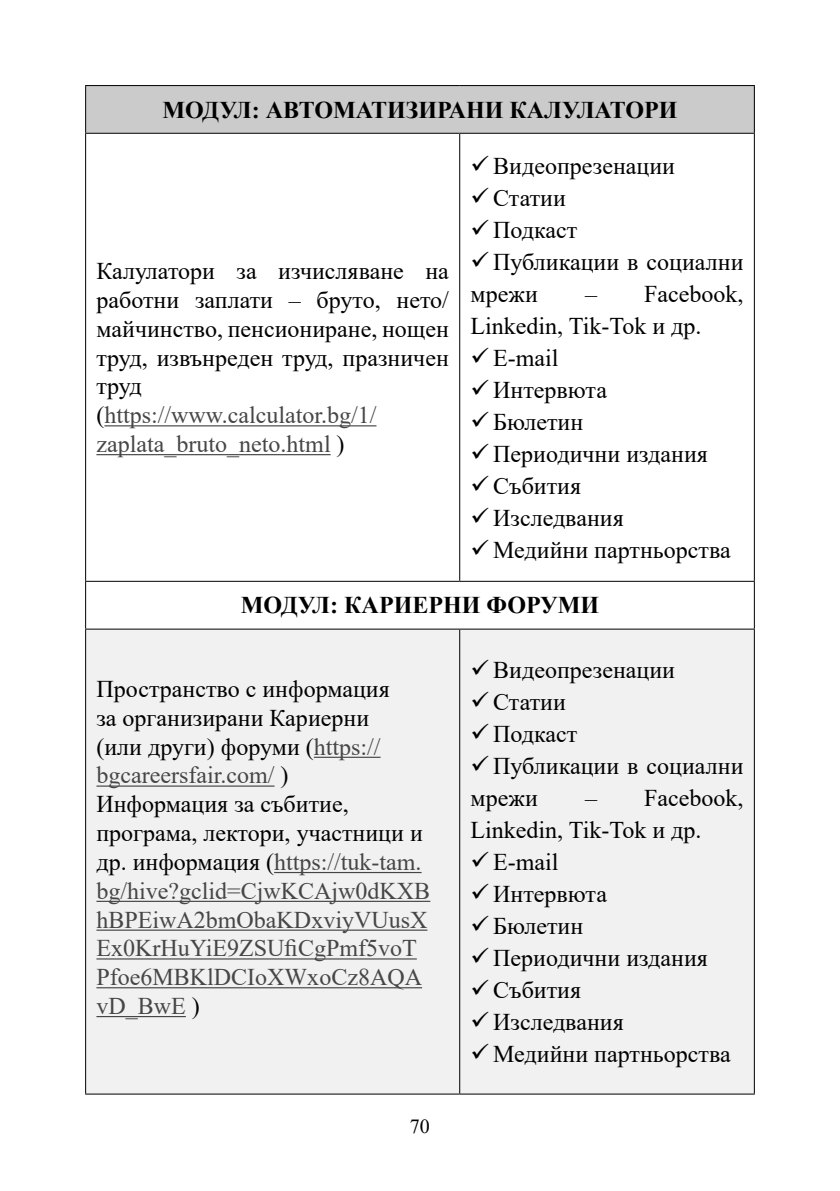
<style>
.page{position:relative;width:840px;height:1191px;background:#fff}
.page>*{position:absolute;margin:0;border:0;box-sizing:border-box;transform-origin:0 0}
.t1{font:24px/28.8px "Times New Roman";color:#000}
.t2{font:24px/28.8px "Times New Roman";color:#464646}
.t3{font:700 24px "Times New Roman";color:#000}
.t4{font:20px "Times New Roman";color:#000}
.s1{color:#464646}
.s2{color:#000}
</style>
<div class="page">
<div style="left:86px;top:86px;width:668px;height:47px;background:#cbcbcb"></div>
<div style="left:86px;top:629px;width:667px;height:464px;background:#f1f1f1"></div>
<hr style="left:85px;top:85px;width:374px;height:1px;background:#000">
<hr style="left:459px;top:85px;width:295px;height:1px;background:#000">
<hr style="left:85px;top:133px;width:374px;height:1px;background:#000">
<hr style="left:459px;top:133px;width:295px;height:1px;background:#000">
<hr style="left:85px;top:581px;width:374px;height:1px;background:#000">
<hr style="left:459px;top:581px;width:295px;height:1px;background:#000">
<hr style="left:85px;top:628px;width:374px;height:1px;background:#000">
<hr style="left:459px;top:628px;width:295px;height:1px;background:#000">
<hr style="left:85px;top:1093px;width:374px;height:1px;background:#000">
<hr style="left:459px;top:1093px;width:295px;height:1px;background:#000">
<hr style="left:85px;top:86px;width:1px;height:47px;background:#000">
<hr style="left:85px;top:134px;width:1px;height:447px;background:#000">
<hr style="left:85px;top:582px;width:1px;height:46px;background:#000">
<hr style="left:85px;top:629px;width:1px;height:464px;background:#000">
<hr style="left:753px;top:86px;width:1px;height:47px;background:#000">
<hr style="left:459px;top:134px;width:1px;height:447px;background:#000">
<hr style="left:753px;top:134px;width:1px;height:447px;background:#000">
<hr style="left:753px;top:582px;width:1px;height:46px;background:#000">
<hr style="left:459px;top:629px;width:1px;height:464px;background:#000">
<hr style="left:753px;top:629px;width:1px;height:464px;background:#000">
<hr style="left:104px;top:425px;width:272px;height:1px;background:#464646">
<hr style="left:96px;top:454px;width:234px;height:1px;background:#464646">
<hr style="left:314px;top:756px;width:66px;height:2px;background:#464646">
<hr style="left:96px;top:785px;width:178px;height:1px;background:#464646">
<hr style="left:274px;top:872px;width:147px;height:1px;background:#464646">
<hr style="left:96px;top:900px;width:334px;height:2px;background:#464646">
<hr style="left:96px;top:929px;width:331px;height:1px;background:#464646">
<hr style="left:96px;top:958px;width:320px;height:1px;background:#464646">
<hr style="left:96px;top:987px;width:326px;height:1px;background:#464646">
<hr style="left:96px;top:1016px;width:90px;height:1px;background:#464646">
<svg style="left:489px;top:678px;width:24px;height:1px"></svg>
<svg style="left:489px;top:710px;width:24px;height:1px"></svg>
<svg style="left:489px;top:742px;width:24px;height:1px"></svg>
<svg style="left:489px;top:774px;width:24px;height:1px"></svg>
<svg style="left:489px;top:870px;width:24px;height:1px"></svg>
<svg style="left:489px;top:902px;width:24px;height:1px"></svg>
<svg style="left:489px;top:934px;width:24px;height:1px"></svg>
<svg style="left:489px;top:966px;width:24px;height:1px"></svg>
<svg style="left:489px;top:997px;width:24px;height:1px"></svg>
<svg style="left:489px;top:1029px;width:24px;height:1px"></svg>
<svg style="left:489px;top:1061px;width:24px;height:1px"></svg>
<p class="t3" style="left:162px;top:92px;width:516px">МОДУЛ: АВТОМАТИЗИРАНИ КАЛУЛАТОРИ</p>
<p class="t1" style="left:470px;top:150px;width:206px">✓ Видеопрезенации</p>
<p class="t1" style="left:470px;top:182px;width:97px">✓ Статии</p>
<p class="t1" style="left:470px;top:214px;width:108px">✓ Подкаст</p>
<p class="t1" style="left:470px;top:245px;width:274px;line-height:32px">✓ Публикации в социални мрежи</p>
<p class="t1" style="left:96px;top:256px;width:354px">Калулатори за изчисляване на работни заплати – бруто, нето/ майчинство, пенсиониране, нощен труд, извънреден труд, празничен труд<br>(<span class="s1">https://www.calculator.bg/1/ zaplata_bruto_neto.html</span> )</p>
<p class="t1" style="left:470px;top:277px;width:274px;line-height:32px;text-indent:114px">– Facebook,<br>Linkedin, Tik-Tok и др.</p>
<p class="t1" style="left:470px;top:342px;width:90px">✓ E-mail</p>
<p class="t1" style="left:470px;top:374px;width:138px">✓ Интервюта</p>
<p class="t1" style="left:470px;top:406px;width:114px">✓ Бюлетин</p>
<p class="t1" style="left:470px;top:438px;width:239px">✓ Периодични издания</p>
<p class="t1" style="left:470px;top:470px;width:112px">✓ Събития</p>
<p class="t1" style="left:470px;top:502px;width:155px">✓ Изследвания</p>
<p class="t1" style="left:470px;top:534px;width:261px">✓ Медийни партньорства</p>
<p class="t3" style="left:241px;top:588px;width:359px">МОДУЛ: КАРИЕРНИ ФОРУМИ</p>
<p class="t2" style="left:96px;top:674px;width:335px"><span class="s2">Пространство с информация<br>за организирани Кариерни<br>(или други) форуми (</span>https:// bgcareersfair.com/ <span class="s2">)<br>Информация за събитие, програма, лектори, участници и др. информация (</span>https://tuk-tam. bg/hive?gclid=CjwKCAjw0dKXB hBPEiwA2bmObaKDxviyVUusX<br>Ex0KrHuYiE9ZSUfiCgPmf5voT<br>Pfoe6MBKlDCIoXWxoCz8AQA vD_BwE <span class="s2">)</span></p>
<p class="t4" style="left:410px;top:1112px;width:21px">70</p>
<p class="t1" style="left:470px;top:654px;width:206px">✓ Видеопрезенации</p>
<p class="t1" style="left:470px;top:686px;width:97px">✓ Статии</p>
<p class="t1" style="left:470px;top:718px;width:108px">✓ Подкаст</p>
<p class="t1" style="left:470px;top:749px;width:274px;line-height:32px">✓ Публикации в социални мрежи</p>
<p class="t1" style="left:470px;top:781px;width:274px;line-height:32px;text-indent:114px">– Facebook,<br>Linkedin, Tik-Tok и др.</p>
<p class="t1" style="left:470px;top:846px;width:90px">✓ E-mail</p>
<p class="t1" style="left:470px;top:878px;width:138px">✓ Интервюта</p>
<p class="t1" style="left:470px;top:910px;width:114px">✓ Бюлетин</p>
<p class="t1" style="left:470px;top:942px;width:239px">✓ Периодични издания</p>
<p class="t1" style="left:470px;top:974px;width:112px">✓ Събития</p>
<p class="t1" style="left:470px;top:1006px;width:155px">✓ Изследвания</p>
<p class="t1" style="left:470px;top:1038px;width:261px">✓ Медийни партньорства</p>
</div>
